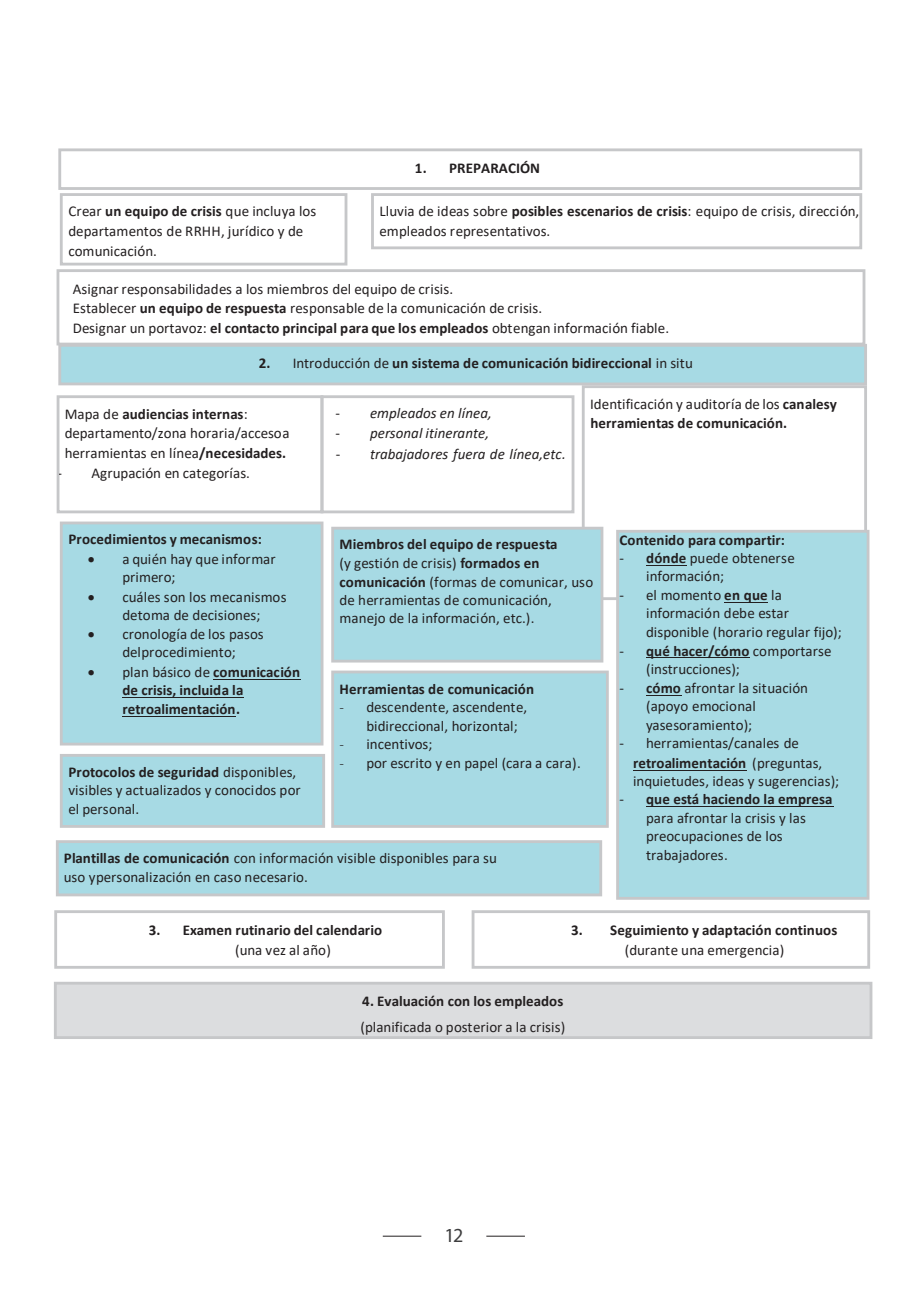
<style>
.page{position:relative;width:908px;height:1304px;background:#fff}
.page>*{position:absolute;margin:0;border:0;box-sizing:border-box;transform-origin:0 0}
.t1{font:20px "Myriad Pro";color:#3e3e3f}
.t2{font:15px/18.6px "Calibri";color:#231f20}
.t3{font:700 15px/18.4px "Calibri";letter-spacing:.005em;color:#231f20}
.t4{font:italic 15px "Calibri";color:#231f20}
.s1{font-weight:700}
.s2{font-weight:400}
.s3{font-style:normal}
.s4{font-weight:300}
</style>
<div class="page">
<hr style="left:382px;top:1236px;width:39px;height:1px;background:#231f20">
<hr style="left:486px;top:1236px;width:38px;height:1px;background:#231f20">
<div style="left:58px;top:148px;width:803px;height:42px;border:3px solid #c6c7c9"></div>
<div style="left:60px;top:193px;width:287px;height:73px;border:3px solid #c6c7c9"></div>
<div style="left:371px;top:193px;width:490px;height:56px;border:3px solid #c6c7c9"></div>
<div style="left:320px;top:395px;width:254px;height:118px;border:3px solid #c6c7c9"></div>
<div style="left:57px;top:395px;width:266px;height:118px;border:3px solid #c6c7c9"></div>
<div style="left:581px;top:385px;width:285px;height:215px;border:3px solid #c6c7c9"></div>
<div style="left:60px;top:345px;width:805px;height:39px;background:#a7dae4"></div>
<div style="left:58px;top:344px;width:808px;height:41px;border:3px solid #c6c7c9"></div>
<div style="left:54px;top:910px;width:390px;height:59px;border:3px solid #c6c7c9"></div>
<div style="left:471px;top:910px;width:398px;height:59px;border:3px solid #c6c7c9"></div>
<div style="left:57px;top:842px;width:543px;height:53px;background:#a7dae4"></div>
<div style="left:56px;top:840px;width:546px;height:56px;border:3px solid #c6c7c9"></div>
<div style="left:61px;top:755px;width:262px;height:71px;background:#a7dae4"></div>
<div style="left:60px;top:754px;width:265px;height:74px;border:3px solid #c6c7c9"></div>
<div style="left:332px;top:672px;width:275px;height:154px;background:#a7dae4"></div>
<div style="left:331px;top:671px;width:277px;height:157px;border:3px solid #c6c7c9"></div>
<div style="left:332px;top:528px;width:269px;height:133px;background:#a7dae4"></div>
<div style="left:331px;top:527px;width:272px;height:136px;border:3px solid #c6c7c9"></div>
<div style="left:61px;top:523px;width:261px;height:221px;background:#a7dae4"></div>
<div style="left:60px;top:522px;width:263px;height:223px;border:3px solid #c6c7c9"></div>
<hr style="left:213px;top:679px;width:87px;height:1px;background:#231f20">
<hr style="left:122px;top:697px;width:122px;height:1px;background:#231f20">
<hr style="left:122px;top:716px;width:114px;height:1px;background:#231f20">
<div style="left:56px;top:269px;width:809px;height:76px;border:3px solid #c6c7c9"></div>
<div style="left:617px;top:531px;width:250px;height:367px;background:#a8dbe4"></div>
<div style="left:616px;top:530px;width:253px;height:370px;border:3px solid #c6c7c9"></div>
<hr style="left:646px;top:565px;width:40px;height:1px;background:#231f20">
<hr style="left:724px;top:602px;width:43px;height:1px;background:#231f20">
<hr style="left:646px;top:657px;width:103px;height:1px;background:#231f20">
<hr style="left:646px;top:695px;width:34px;height:1px;background:#231f20">
<hr style="left:632px;top:770px;width:114px;height:1px;background:#231f20">
<hr style="left:646px;top:806px;width:186px;height:1px;background:#231f20">
<div style="left:55px;top:983px;width:815px;height:55px;background:#dcdddf"></div>
<div style="left:54px;top:982px;width:818px;height:57px;border:3px solid #c6c7c9"></div>
<p class="t3" style="left:415px;top:158px;width:127px">1. PREPARACIÓN</p>
<p class="t2" style="left:68px;top:201px;width:249px;line-height:20px">Crear <span class="s1">un equipo de crisis</span> que incluya los departamentos de RRHH, jurídico y de comunicación.</p>
<p class="t2" style="left:379px;top:201px;width:481px;line-height:20px">Lluvia de ideas sobre <span class="s1">posibles escenarios de crisis</span>: equipo de crisis, dirección, empleados representativos.</p>
<p class="t2" style="left:73px;top:278px;width:597px;line-height:20px">Asignar responsabilidades a los miembros del equipo de crisis.<br>Establecer <span class="s1">un equipo de respuesta</span> responsable de la comunicación de crisis.<br>Designar un portavoz: <span class="s1">el contacto principal para que los empleados</span> obtengan información fiable.</p>
<p class="t3" style="left:258px;top:354px;width:435px">2. <span class="s2">Introducción de</span> un sistema de comunicación bidireccional <span class="s2">in situ</span></p>
<p class="t2" style="left:65px;top:404px;width:226px;line-height:19.8px">Mapa de <span class="s1">audiencias internas</span>: departamento/zona horaria/accesoa herramientas en línea<span class="s1">/necesidades.</span></p>
<p class="t2" style="left:57px;top:464px;width:194px">- Agrupación en categorías.</p>
<p class="t4" style="left:335px;top:403px;width:158px"><span class="s3">-</span> empleados en línea,</p>
<p class="t4" style="left:335px;top:422px;width:155px"><span class="s3">-</span> personal itinerante,</p>
<p class="t4" style="left:336px;top:443px;width:231px"><span class="s3">-</span> trabajadores fuera de línea,etc.</p>
<p class="t3" style="left:590px;top:394px;width:248px;line-height:19px"><span class="s2">Identificación y auditoría de los</span> canalesy herramientas de comunicación.</p>
<p class="t3" style="left:68px;top:530px;width:195px">Procedimientos y mecanismos:</p>
<p class="t2" style="left:122px;top:549px;width:155px;text-indent:-34px">• a quién hay que informar primero;</p>
<p class="t2" style="left:88px;top:587px;width:200px;text-align:center">• cuáles son los mecanismos detoma de decisiones;</p>
<p class="t2" style="left:88px;top:625px;width:177px;text-align:center">• cronología de los pasos delprocedimiento;</p>
<p class="t3" style="left:122px;top:663px;width:179px;text-indent:-34px">• <span class="s2">plan básico de</span> comunicación de crisis, incluida la retroalimentación.</p>
<p class="t2" style="left:68px;top:762px;width:234px"><span class="s1">Protocolos de seguridad</span> disponibles, visibles y actualizados y conocidos por el personal.</p>
<p class="t2" style="left:339px;top:535px;width:255px"><span class="s1">Miembros del equipo de respuesta<br></span>(y gestión de crisis) <span class="s1">formados en comunicación</span> (formas de comunicar, uso de herramientas de comunicación, manejo de la información, etc.).</p>
<p class="t3" style="left:339px;top:679px;width:196px">Herramientas de comunicación</p>
<p class="t2" style="left:366px;top:697px;width:162px;text-indent:-27px"><span class="s4">-</span> descendente, ascendente, bidireccional, horizontal;</p>
<p class="t2" style="left:339px;top:734px;width:94px"><span class="s4">-</span> incentivos;</p>
<p class="t2" style="left:339px;top:753px;width:243px"><span class="s4">-</span> por escrito y en papel (cara a cara).</p>
<p class="t2" style="left:64px;top:849px;width:434px"><span class="s1">Plantillas de comunicación</span> con información visible disponibles para su uso ypersonalización en caso necesario.</p>
<p class="t3" style="left:619px;top:531px;width:167px">Contenido para compartir:</p>
<p class="t2" style="left:646px;top:549px;width:150px;text-indent:-27px">- <span class="s1">dónde</span> puede obtenerse información;</p>
<p class="t2" style="left:646px;top:585px;width:197px;text-indent:-27px">- el momento <span class="s1">en que</span> la información debe estar disponible (horario regular fijo);</p>
<p class="t2" style="left:646px;top:641px;width:187px;text-indent:-27px">- <span class="s1">qué hacer/cómo</span> comportarse (instrucciones);</p>
<p class="t2" style="left:646px;top:678px;width:163px;text-indent:-27px">- <span class="s1">cómo</span> afrontar la situación (apoyo emocional yasesoramiento);</p>
<p class="t2" style="left:632px;top:733px;width:208px;text-indent:-14px">- herramientas/canales de <span class="s1">retroalimentación</span> (preguntas, inquietudes, ideas y sugerencias);</p>
<p class="t2" style="left:646px;top:789px;width:188px;text-indent:-27px">- <span class="s1">que está haciendo la empresa </span>para afrontar la crisis y las preocupaciones de los trabajadores.</p>
<p class="t3" style="left:149px;top:920px;width:235px">3. Examen rutinario del calendario</p>
<p class="t2" style="left:235px;top:940px;width:97px">(una vez al año)</p>
<p class="t3" style="left:571px;top:920px;width:267px">3. Seguimiento y adaptación continuos</p>
<p class="t2" style="left:624px;top:940px;width:161px">(durante una emergencia)</p>
<p class="t3" style="left:362px;top:992px;width:202px">4. Evaluación con los empleados</p>
<p class="t2" style="left:360px;top:1018px;width:206px">(planificada o posterior a la crisis)</p>
<h1 class="t1" style="left:444px;top:1223px;width:21px">12</h1>
</div>
